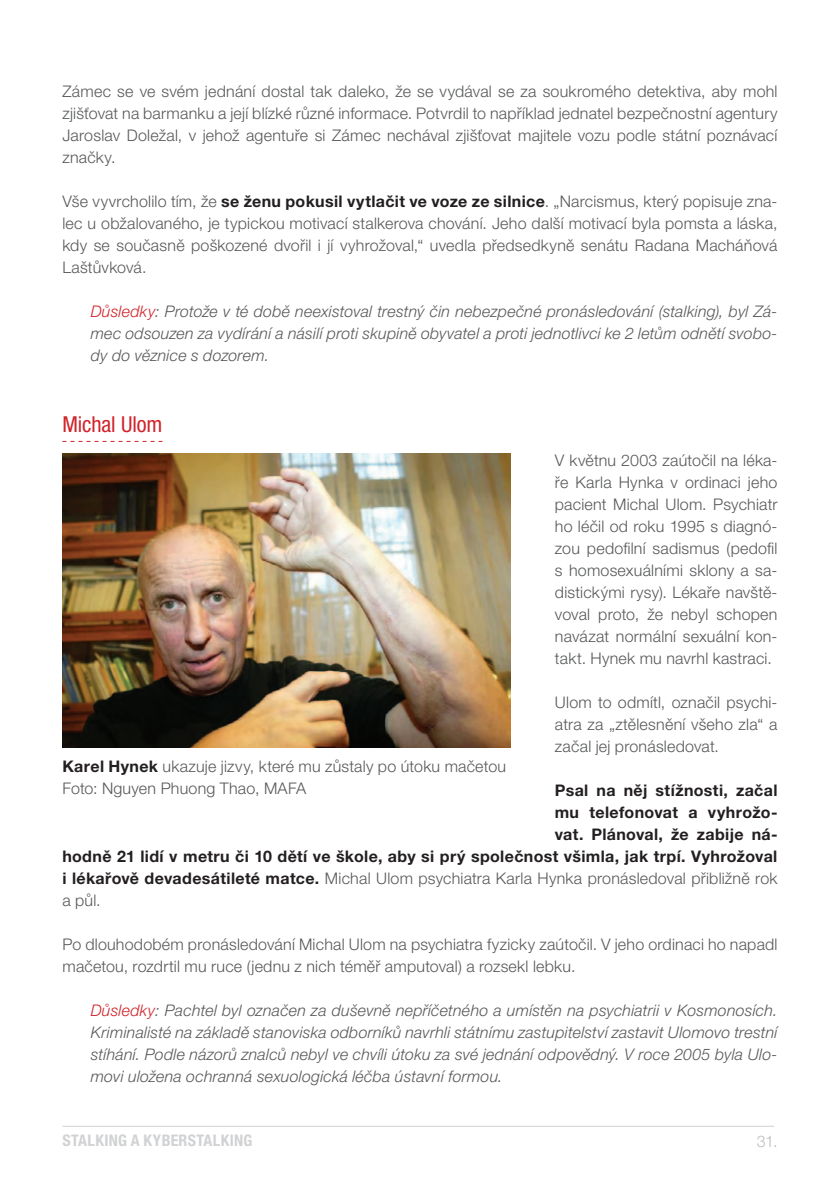
<style>
.page{position:relative;width:840px;height:1191px;background:#fff}
.page>*{position:absolute;margin:0;border:0;box-sizing:border-box;transform-origin:0 0}
.t1{font:condensed 22px "Helvetica Neue LTCE";letter-spacing:-.005em;color:#d1232a}
.t2{font:300 16px/22px "Helvetica Neue CE";letter-spacing:.015em;color:#57585a;text-align:justify}
.t3{font:italic 300 16px/22px "Helvetica Neue CE";letter-spacing:.015em;color:#57585a;text-align:justify}
.t4{font:700 16px "Helvetica Neue CE";letter-spacing:.02em;color:#231f20}
.t5{font:700 condensed 16px "Helvetica Neue LTCE";letter-spacing:.02em;color:#d1d2d4}
.t6{font:300 16px "Helvetica Neue CE";color:#bcbdc0}
.s1{font-weight:700;color:#231f20}
.s2{color:#d1232a}
</style>
<div class="page">
<hr style="left:62px;top:1125px;width:711px;height:1px;background:#d1d2d4">
<svg style="left:62px;top:441px;width:100px;height:1px"></svg>
<img style="left:62px;top:454px;width:448px;height:293px">
<p class="t2" style="left:62px;top:80px;width:716px">Zámec se ve svém jednání dostal tak daleko, že se vydával se za soukromého detektiva, aby mohl zjišťovat na barmanku a její blízké různé informace. Potvrdil to například jednatel bezpečnostní agentury Jaroslav Doležal, v jehož agentuře si Zámec nechával zjišťovat majitele vozu podle státní poznávací značky.</p>
<p class="t2" style="left:62px;top:190px;width:716px">Vše vyvrcholilo tím, že <span class="s1">se ženu pokusil vytlačit ve voze ze silnice</span>. „Narcismus, který popisuje zna&shy;lec u obžalovaného, je typickou motivací stalkerova chování. Jeho další motivací byla pomsta a láska, kdy se současně poškozené dvořil i jí vyhrožoval,“ uvedla předsedkyně senátu Radana Macháňová Laštůvková.</p>
<p class="t3" style="left:91px;top:301px;width:687px"><span class="s2">Důsledky</span>: Protože v té době neexistoval trestný čin nebezpečné pronásledování (stalking), byl Zá&shy;mec odsouzen za vydírání a násilí proti skupině obyvatel a proti jednotlivci ke 2 letům odnětí svobo&shy;dy do věznice s dozorem.</p>
<h1 class="t1" style="left:62px;top:411px;width:101px">Michal Ulom</h1>
<p class="t2" style="left:554px;top:449px;width:224px">V květnu 2003 zaútočil na léka&shy;ře Karla Hynka v ordinaci jeho pacient Michal Ulom. Psychiatr ho léčil od roku 1995 s diagnó&shy;zou pedofilní sadismus (pedofil s homosexuálními sklony a sa&shy;distickými rysy). Lékaře navště&shy;voval proto, že nebyl schopen navázat normální sexuální kon&shy;takt. Hynek mu navrhl kastraci.</p>
<p class="t2" style="left:554px;top:691px;width:224px">Ulom to odmítl, označil psychi&shy;atra za „ztělesnění všeho zla“ a začal jej pronásledovat.</p>
<p class="t4" style="left:554px;top:780px;width:224px">Psal na něj stížnosti, začal</p>
<p class="t4" style="left:554px;top:802px;width:224px">mu telefonovat a vyhrožo-</p>
<p class="t4" style="left:554px;top:824px;width:224px">vat. Plánoval, že zabije ná-</p>
<p class="t4" style="left:62px;top:846px;width:716px">hodně 21 lidí v metru či 10 dětí ve škole, aby si prý společnost všimla, jak trpí. Vyhrožoval</p>
<p class="t2" style="left:62px;top:867px;width:716px"><span class="s1">i lékařově devadesátileté matce.</span> Michal Ulom psychiatra Karla Hynka pronásledoval přibližně rok</p>
<p class="t2" style="left:62px;top:889px;width:40px">a půl.</p>
<p class="t2" style="left:62px;top:933px;width:716px">Po dlouhodobém pronásledování Michal Ulom na psychiatra fyzicky zaútočil. V jeho ordinaci ho napadl mačetou, rozdrtil mu ruce (jednu z nich téměř amputoval) a rozsekl lebku.</p>
<p class="t3" style="left:91px;top:999px;width:687px"><span class="s2">Důsledky</span>: Pachtel byl označen za duševně nepříčetného a umístěn na psychiatrii v Kosmonosích.<br>Kriminalisté na základě stanoviska odborníků navrhli státnímu zastupitelství zastavit Ulomovo trestní stíhání. Podle názorů znalců nebyl ve chvíli útoku za své jednání odpovědný. V roce 2005 byla Ulo&shy;movi uložena ochranná sexuologická léčba ústavní formou.</p>
<p class="t2" style="left:62px;top:755px;width:445px"><span class="s1">Karel Hynek</span> ukazuje jizvy, které mu zůstaly po útoku mačetou<br>Foto: Nguyen Phuong Thao, MAFA</p>
<p class="t5" style="left:62px;top:1131px;width:191px">STALKING A KYBERSTALKING</p>
<p class="t6" style="left:756px;top:1131px;width:22px">31.</p>
</div>
